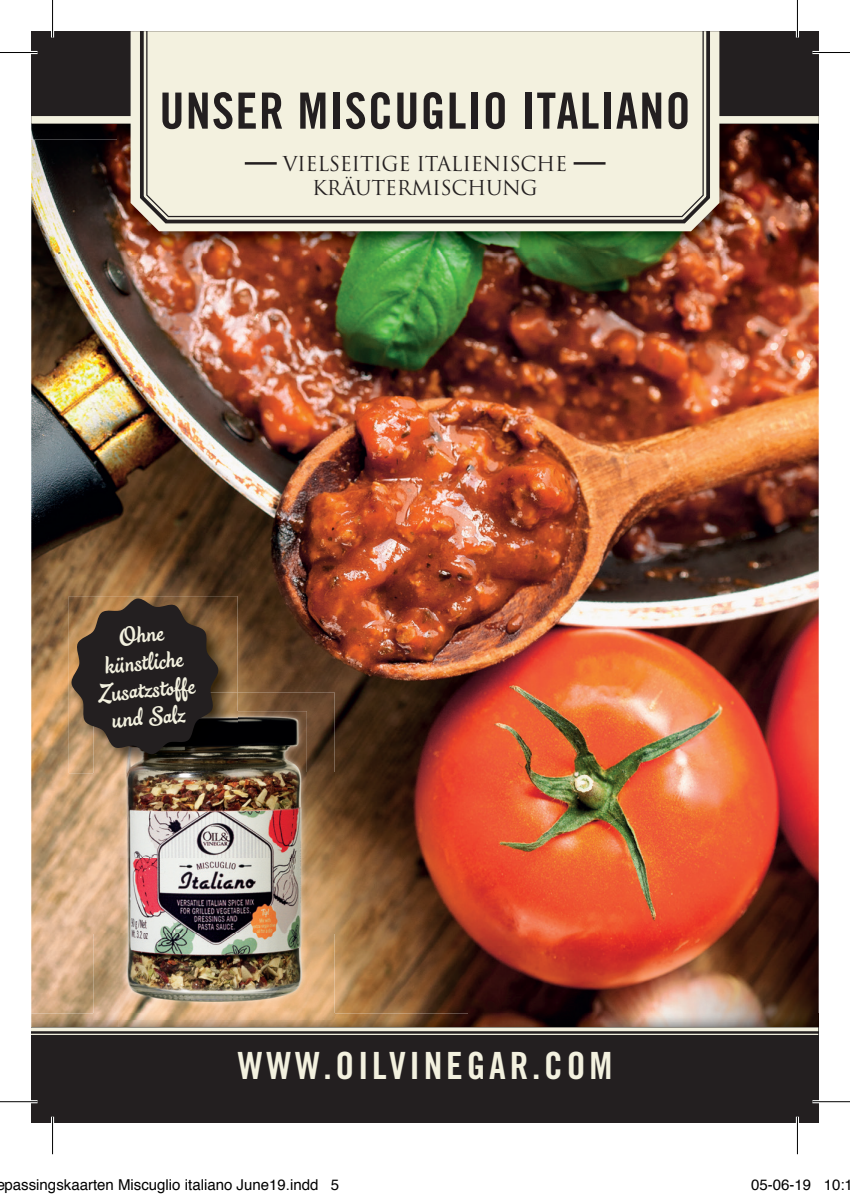
<style>
.page{position:relative;width:850px;height:1198px;background:#fff}
.page>*{position:absolute;margin:0;border:0;box-sizing:border-box;transform-origin:0 0}
.t1{font:50px "Trade Gothic LT Std Bd Cn 20";letter-spacing:.025em;color:#231f20}
.t2{font:37.5px "Trade Gothic LT Std Bd Cn 20";letter-spacing:.1em;color:#f3f1df}
.t3{font:25px/27.5px "Ollie";color:#f3f1df;text-align:center}
.t4{font:20px/24px "Trajan Pro";letter-spacing:-.02em;color:#231f20;text-align:center}
.t5{font:15px "Helvetica";color:#000}
</style>
<div class="page">
<img style="left:31px;top:140px;width:787px;height:887px">
<img style="left:733px;top:124px;width:85px;height:16px">
<img style="left:31px;top:124px;width:86px;height:16px">
<div style="left:31px;top:31px;width:787px;height:93px;background:#231f20"></div>
<img style="left:117px;top:31px;width:616px;height:221px">
<svg style="left:130px;top:31px;width:589px;height:200px;background:#e3dac8"></svg>
<div style="left:31px;top:116px;width:787px;height:8px;background:#f3f1df"></div>
<svg style="left:138px;top:31px;width:575px;height:196px;background:#989389"></svg>
<div style="left:145px;top:31px;width:559px;height:187px;background:#f3f1df"></div>
<div style="left:31px;top:1027px;width:787px;height:96px;background:#231f20"></div>
<svg style="left:31px;top:1027px;width:786px;height:4px;background:#dad8c8"></svg>
<hr style="left:31px;top:1033px;width:786px;height:2px;background:#f3f1df">
<img style="left:237px;top:692px;width:97px;height:80px">
<img style="left:93px;top:773px;width:28px;height:160px">
<img style="left:307px;top:772px;width:27px;height:161px">
<img style="left:93px;top:933px;width:241px;height:86px">
<img style="left:121px;top:711px;width:186px;height:296px">
<hr style="left:245px;top:162px;width:31px;height:3px;background:#231f20">
<hr style="left:573px;top:162px;width:32px;height:3px;background:#231f20">
<img style="left:69px;top:596px;width:168px;height:177px">
<img style="left:121px;top:711px;width:116px;height:62px">
<svg style="left:71px;top:598px;width:148px;height:157px;background:#3e3229"></svg>
<hr style="left:0;top:51px;width:38px;height:3px;background:#fff">
<hr style="left:812px;top:51px;width:37px;height:3px;background:#fff">
<hr style="left:0;top:1100px;width:38px;height:3px;background:#fff">
<hr style="left:812px;top:1100px;width:37px;height:3px;background:#fff">
<hr style="left:51px;top:0;width:3px;height:37px;background:#fff">
<hr style="left:51px;top:1116px;width:3px;height:38px;background:#fff">
<hr style="left:795px;top:0;width:3px;height:37px;background:#fff">
<hr style="left:795px;top:1116px;width:3px;height:38px;background:#fff">
<hr style="left:0;top:52px;width:38px;height:1px;background:#000">
<hr style="left:812px;top:52px;width:37px;height:1px;background:#000">
<hr style="left:0;top:1101px;width:38px;height:1px;background:#000">
<hr style="left:812px;top:1101px;width:37px;height:1px;background:#000">
<hr style="left:52px;top:0;width:1px;height:37px;background:#000">
<hr style="left:52px;top:1116px;width:1px;height:38px;background:#000">
<hr style="left:796px;top:0;width:1px;height:37px;background:#000">
<hr style="left:796px;top:1116px;width:1px;height:38px;background:#000">
<h1 class="t1" style="left:159px;top:80px;width:532px">UNSER MISCUGLIO ITALIANO</h1>
<h3 class="t4" style="left:282px;top:152px;width:286px">VIELSEITIGE ITALIENISCHE<br>KRÄUTERMISCHUNG</h3>
<h3 class="t3" style="left:92px;top:625px;width:100px;rotate:-5deg">Ohne künstliche<br>Zusatzstoffe und Salz</h3>
<h2 class="t2" style="left:237px;top:1043px;width:376px">WWW.OILVINEGAR.COM</h2>
<p class="t5" style="left:-4px;top:1173px;width:344px">epassingskaarten Miscuglio italiano June19.indd 5</p>
<p class="t5" style="left:750px;top:1173px;width:103px">05-06-19 10:1</p>
</div>
